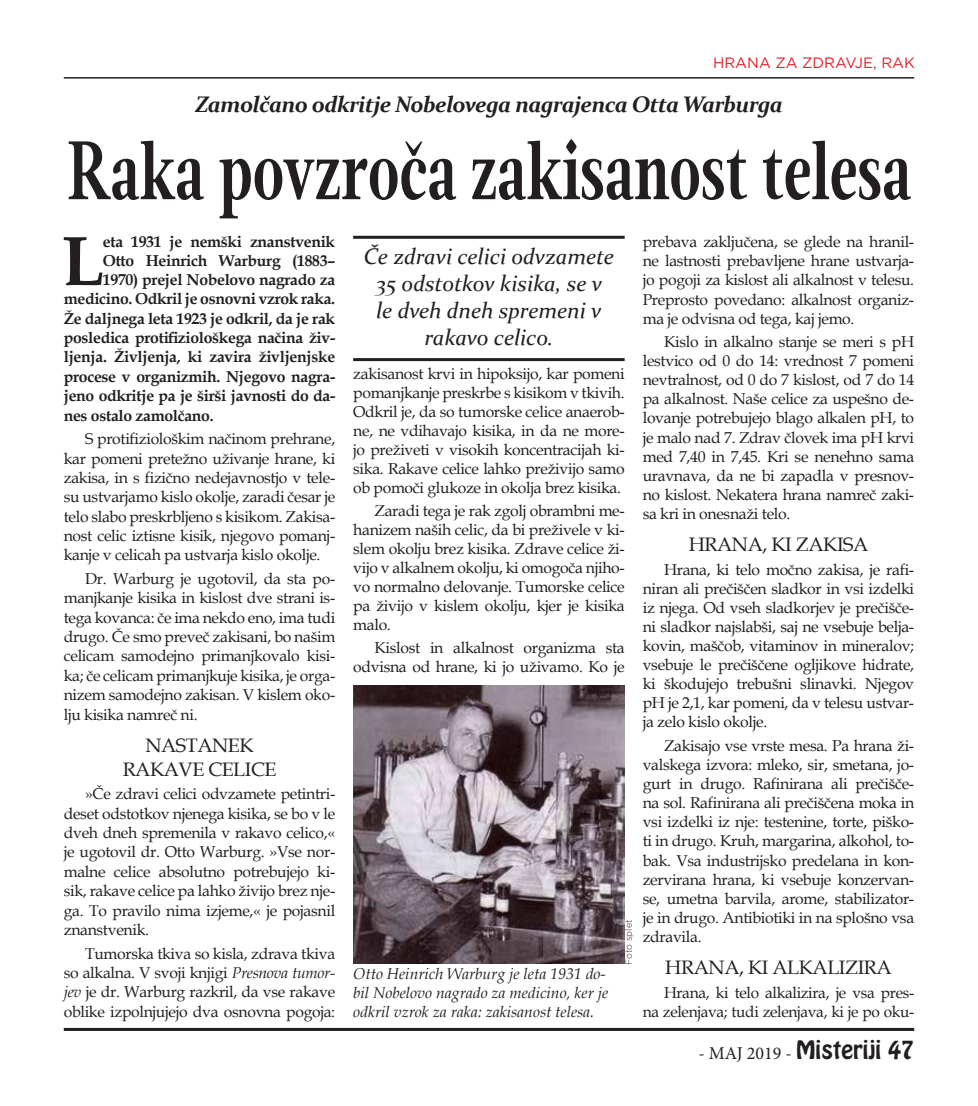
<style>
.page{position:relative;width:978px;height:1106px;background:#fff}
.page>*{position:absolute;margin:0;border:0;box-sizing:border-box;transform-origin:0 0}
.t1{font:700 82.5px "Magneta";color:#231f20;scale:.69 1}
.t2{font:700 70.2px "Book Antiqua";color:#231f20}
.t3{font:italic 22.5px/27px "Constantia";color:#231f20;text-align:center}
.t4{font:italic 700 22.5px "Constantia";letter-spacing:-.03em;color:#231f20}
.t5{font:22.5px "Hobo Std";color:#231f20}
.t6{font:19.5px/23.9px "Book Antiqua";letter-spacing:-.02em;color:#231f20;text-align:center}
.t7{font:15.75px/19px "Book Antiqua";letter-spacing:-.02em;color:#231f20;text-align:justify}
.t8{font:700 15.75px "Book Antiqua";letter-spacing:-.02em;color:#231f20}
.t9{font:italic 15.75px/18.9px "Book Antiqua";color:#231f20}
.t10{font:15px "Gotham";color:#e31f27}
.t11{font:300 9px "Gotham";color:#231f20}
.s1{font-style:italic}
.s2{font-family:"Minion Pro";font-size:18px}
</style>
<div class="page">
<hr style="left:64px;top:77px;width:850px;height:2px;background:#231f20">
<hr style="left:64px;top:1027px;width:850px;height:3px;background:#231f20">
<hr style="left:353px;top:236px;width:272px;height:3px;background:#231f20">
<hr style="left:353px;top:358px;width:272px;height:3px;background:#231f20">
<img style="left:353px;top:685px;width:272px;height:278px">
<p class="t10" style="left:713px;top:53px;width:203px">HRANA ZA ZDRAVJE, RAK</p>
<h3 class="t4" style="left:195px;top:88px;width:589px">Zamolčano odkritje Nobelovega nagrajenca Otta Warburga</h3>
<h1 class="t1" style="left:67px;top:112px;width:1225px">Raka povzroča zakisanost telesa</h1>
<h2 class="t2" style="left:61px;top:213px;width:44px">L</h2>
<p class="t8" style="left:103px;top:231px;width:234px">eta 1931 je nemški znanstvenik</p>
<p class="t8" style="left:103px;top:250px;width:234px">Otto Heinrich Warburg (1883–</p>
<p class="t8" style="left:103px;top:269px;width:234px">1970) prejel Nobelovo nagrado za</p>
<p class="t8" style="left:64px;top:288px;width:273px">medicino. Odkril je osnovni vzrok raka.</p>
<p class="t8" style="left:64px;top:308px;width:273px">Že daljnega leta 1923 je odkril, da je rak</p>
<p class="t8" style="left:64px;top:327px;width:273px">posledica protifiziološkega načina živ-</p>
<p class="t8" style="left:64px;top:346px;width:273px">ljenja. Življenja, ki zavira življenjske</p>
<p class="t8" style="left:64px;top:366px;width:273px">procese v organizmih. Njegovo nagra-</p>
<p class="t8" style="left:64px;top:385px;width:273px">jeno odkritje pa je širši javnosti do da-</p>
<p class="t8" style="left:64px;top:404px;width:151px">nes ostalo zamolčano.</p>
<p class="t7" style="left:64px;top:429px;width:273px;text-indent:21px">S protifiziološkim načinom prehrane, kar pomeni pretežno uživanje hrane, ki zakisa, in s fizično nedejavnostjo v tele&shy;su ustvarjamo kislo okolje, zaradi česar je telo slabo preskrbljeno s kisikom. Zakisa&shy;nost celic iztisne kisik, njegovo pomanj&shy;kanje v celicah pa ustvarja kislo okolje.</p>
<p class="t7" style="left:64px;top:568px;width:273px;text-indent:21px">Dr. Warburg je ugotovil, da sta po&shy;manjkanje kisika in kislost dve strani is&shy;tega kovanca: če ima nekdo eno, ima tudi drugo. Če smo preveč zakisani, bo našim celicam samodejno primanjkovalo kisi&shy;ka; če celicam primanjkuje kisika, je orga&shy;nizem samodejno zakisan. V kislem oko&shy;lju kisika namreč ni.</p>
<p class="t6" style="left:123px;top:733px;width:155px">NASTANEK<br>RAKAVE CELICE</p>
<p class="t7" style="left:64px;top:784px;width:273px;text-indent:21px">»Če zdravi celici odvzamete petintri&shy;deset odstotkov njenega kisika, se bo v le dveh dneh spremenila v rakavo celico,« je ugotovil dr. Otto Warburg. »Vse nor&shy;malne celice absolutno potrebujejo ki&shy;sik, rakave celice pa lahko živijo brez nje&shy;ga. To pravilo nima izjeme,« je pojasnil znanstvenik.</p>
<p class="t7" style="left:64px;top:943px;width:273px;text-indent:21px">Tumorska tkiva so kisla, zdrava tkiva so alkalna. V svoji knjigi <span class="s1">Presnova tumor&shy;jev</span> je dr. Warburg razkril, da vse rakave oblike izpolnjujejo dva osnovna pogoja:</p>
<h3 class="t3" style="left:364px;top:242px;width:252px">Če zdravi celici odvzamete<br>35 odstotkov kisika, se v<br>le dveh dneh spremeni v rakavo celico.</h3>
<p class="t7" style="left:353px;top:364px;width:273px">zakisanost krvi in hipoksijo, kar pomeni pomanjkanje preskrbe s kisikom v tkivih.<br>Odkril je, da so tumorske celice anaerob&shy;ne, ne vdihavajo kisika, in da ne more&shy;jo preživeti v visokih koncentracijah ki&shy;sika. Rakave celice lahko preživijo samo ob pomoči glukoze in okolja brez kisika.</p>
<p class="t7" style="left:353px;top:501px;width:273px;text-indent:21px">Zaradi tega je rak zgolj obrambni me&shy;hanizem naših celic, da bi preživele v ki&shy;slem okolju brez kisika. Zdrave celice ži&shy;vijo v alkalnem okolju, ki omogoča njiho&shy;vo normalno delovanje. Tumorske celice pa živijo v kislem okolju, kjer je kisika malo.</p>
<p class="t7" style="left:353px;top:637px;width:273px;text-align:right">Kislost in alkalnost organizma sta odvisna od hrane, ki jo uživamo. Ko je</p>
<p class="t9" style="left:353px;top:963px;width:257px">Otto Heinrich Warburg je leta 1931 do&shy;bil Nobelovo nagrado za medicino, ker je odkril vzrok za raka: zakisanost telesa.</p>
<p class="t11" style="left:623px;top:964px;width:46px;rotate:-90deg">Foto splet</p>
<p class="t7" style="left:643px;top:232px;width:273px">prebava zaključena, se glede na hranil&shy;ne lastnosti prebavljene hrane ustvarja&shy;jo pogoji za kislost ali alkalnost v telesu.<br>Preprosto povedano: alkalnost organiz&shy;ma je odvisna od tega, kaj jemo.</p>
<p class="t7" style="left:643px;top:332px;width:273px;text-indent:21px">Kislo in alkalno stanje se meri s pH lestvico od 0 do 14: vrednost 7 pomeni nevtralnost, od 0 do 7 kislost, od 7 do 14 pa alkalnost. Naše celice za uspešno de&shy;lovanje potrebujejo blago alkalen pH, to je malo nad 7. Zdrav človek ima pH krvi med 7,40 in 7,45. Kri se nenehno sama uravnava, da ne bi zapadla v presnov&shy;no kislost. Nekatera hrana namreč zaki&shy;sa kri in onesnaži telo.</p>
<p class="t6" style="left:689px;top:532px;width:181px">HRANA, KI ZAKISA</p>
<p class="t7" style="left:643px;top:559px;width:273px;text-indent:21px">Hrana, ki telo močno zakisa, je rafi&shy;niran ali prečiščen sladkor in vsi izdelki iz njega. Od vseh sladkorjev je prečišče&shy;ni sladkor najslabši, saj ne vsebuje belja&shy;kovin, maščob, vitaminov in mineralov; vsebuje le prečiščene ogljikove hidrate, ki škodujejo trebušni slinavki. Njegov pH je 2,1, kar pomeni, da v telesu ustvar&shy;ja zelo kislo okolje.</p>
<p class="t7" style="left:643px;top:735px;width:273px;text-indent:21px">Zakisajo vse vrste mesa. Pa hrana ži&shy;valskega izvora: mleko, sir, smetana, jo&shy;gurt in drugo. Rafinirana ali prečišče&shy;na sol. Rafinirana ali prečiščena moka in vsi izdelki iz nje: testenine, torte, piško&shy;ti in drugo. Kruh, margarina, alkohol, to&shy;bak. Vsa industrijsko predelana in kon&shy;zervirana hrana, ki vsebuje konzervan&shy;se, umetna barvila, arome, stabilizator&shy;je in drugo. Antibiotiki in na splošno vsa zdravila.</p>
<p class="t6" style="left:665px;top:955px;width:228px">HRANA, KI ALKALIZIRA</p>
<p class="t7" style="left:643px;top:982px;width:273px;text-align:right">Hrana, ki telo alkalizira, je vsa pres-<br>na zelenjava; tudi zelenjava, ki je po oku-</p>
<h3 class="t5" style="left:698px;top:1033px;width:217px"><span class="s2">- MAJ 2019 -</span> Misteriji 47</h3>
</div>
